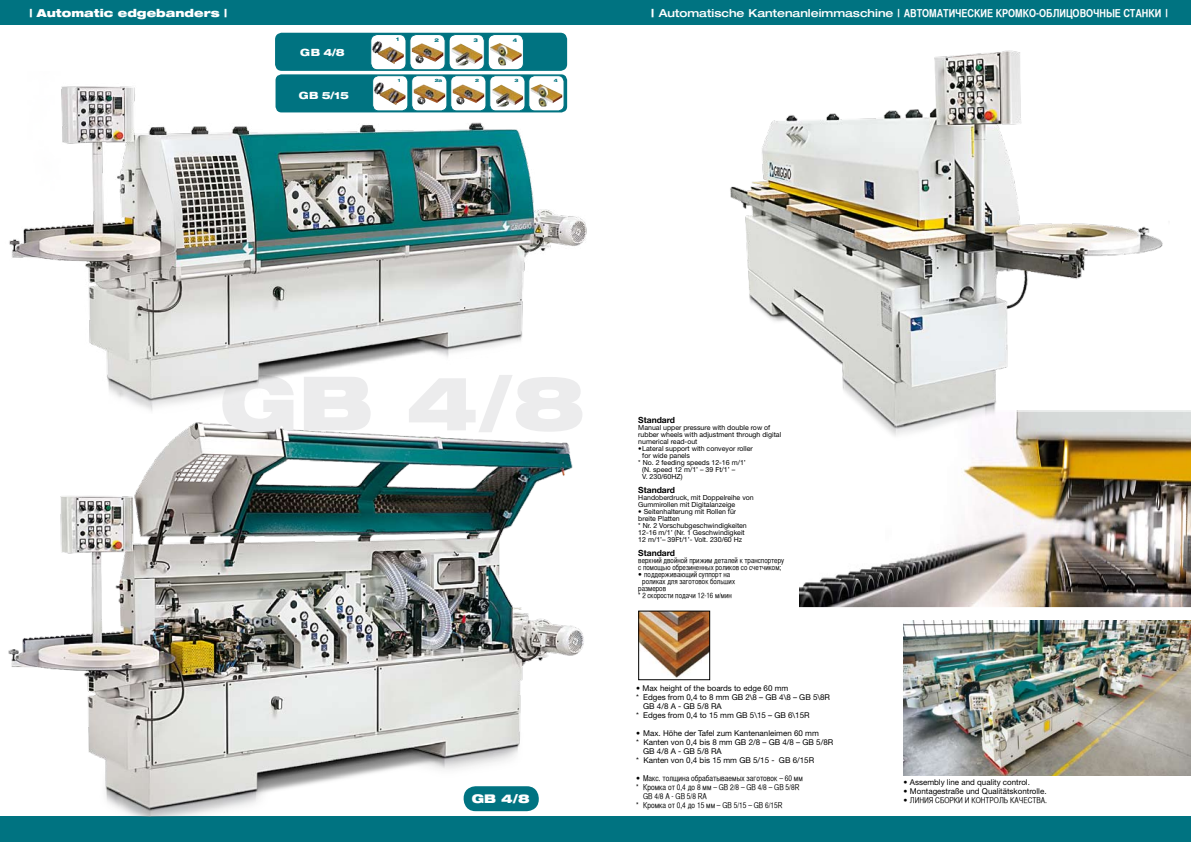
<style>
.page{position:relative;width:1191px;height:842px;background:#fff}
.page>*{position:absolute;margin:0;border:0;box-sizing:border-box;transform-origin:0 0}
.t1{font:900 expanded 12px "Helvetica Neue";color:#fff}
.t2{font:11px "Helvetica CY Bold";color:#fff}
.t3{font:900 expanded 11px "Helvetica Neue";color:#fff}
.t4{font:800 expanded 10px "Helvetica Neue";color:#fff}
.t5{font:700 8.5px "Helvetica Neue";color:#000}
.t6{font:8px "Helvetica Neue";color:#000}
.t7{font:8px "Helvetica CY Plain";color:#000}
.t8{font:7.5px/7px "Helvetica CY Plain";color:#000}
.t9{font:7px/7px "Helvetica Neue";color:#000}
.t10{font:800 expanded 5.1px "Helvetica Neue";color:#007381}
.t11{font:800 expanded 4.5px "Helvetica Neue";color:#007381}
.s1{font-family:"Helvetica Neue";font-weight:900;font-stretch:expanded}
.s2{font-family:"Helvetica Neue";font-weight:500;font-stretch:expanded}
.s3{font-family:"Helvetica Neue"}
.s4{font-family:"Helvetica Neue";font-weight:300;font-style:italic}
</style>
<div class="page">
<div style="left:0;top:0;width:1191px;height:25px;background:#007381"></div>
<img style="left:799px;top:410px;width:392px;height:198px">
<img style="left:904px;top:621px;width:287px;height:155px">
<img style="left:640px;top:613px;width:68px;height:65px">
<div style="left:638px;top:611px;width:72px;height:69px;border:1px solid #000"></div>
<div style="left:0;top:817px;width:1191px;height:25px;background:#007381"></div>
<img style="left:8px;top:422px;width:576px;height:394px">
<img style="left:9px;top:74px;width:578px;height:337px">
<img style="left:730px;top:50px;width:445px;height:405px">
<div style="left:275px;top:33px;width:292px;height:38px;background:#007381;border-radius:7px"></div>
<div style="left:371px;top:35px;width:35px;height:35px;background:#fff;border-radius:7px"></div>
<img style="left:372px;top:41px;width:32px;height:23px">
<div style="left:370px;top:34px;width:36px;height:36px;border:1px solid #007381;border-radius:7px"></div>
<svg style="left:410px;top:35px;width:35px;height:35px"></svg>
<div style="left:409px;top:34px;width:36px;height:36px;border:1px solid #007381;border-radius:7px"></div>
<svg style="left:449px;top:35px;width:35px;height:35px"></svg>
<div style="left:449px;top:34px;width:35px;height:36px;border:1px solid #007381;border-radius:7px"></div>
<svg style="left:488px;top:35px;width:35px;height:35px"></svg>
<div style="left:488px;top:34px;width:36px;height:36px;border:1px solid #007381;border-radius:7px"></div>
<div style="left:275px;top:74px;width:292px;height:38px;background:#007381;border-radius:6px"></div>
<svg style="left:412px;top:76px;width:35px;height:35px"></svg>
<div style="left:411px;top:75px;width:36px;height:36px;border:1px solid #007381;border-radius:6px"></div>
<svg style="left:451px;top:76px;width:35px;height:35px"></svg>
<div style="left:450px;top:75px;width:36px;height:36px;border:1px solid #007381;border-radius:6px"></div>
<svg style="left:490px;top:76px;width:35px;height:35px"></svg>
<div style="left:489px;top:75px;width:36px;height:36px;border:1px solid #007381;border-radius:6px"></div>
<svg style="left:529px;top:76px;width:35px;height:35px"></svg>
<div style="left:528px;top:75px;width:36px;height:36px;border:1px solid #007381;border-radius:6px"></div>
<div style="left:373px;top:76px;width:35px;height:35px;background:#fff;border-radius:6px"></div>
<img style="left:374px;top:82px;width:32px;height:23px">
<div style="left:372px;top:75px;width:36px;height:36px;border:1px solid #007381;border-radius:6px"></div>
<h2 class="t3" style="left:29px;top:6px;width:199px">| Automatic edgebanders |</h2>
<h2 class="t2" style="left:651px;top:7px;width:518px"><span class="s1">|</span> <span class="s2">Automatische Kantenanleimmaschine |</span> АВТОМАТИЧЕСКИЕ КРОМКО-ОБЛИЦОВОЧНЫЕ СТАНКИ <span class="s2">|</span></h2>
<h3 class="t4" style="left:300px;top:46px;width:46px">GB 4/8</h3>
<h3 class="t4" style="left:299px;top:89px;width:52px">GB 5/15</h3>
<p class="t10" style="left:396px;top:36px;width:5px">1</p>
<p class="t10" style="left:434px;top:36px;width:6px">2</p>
<p class="t10" style="left:473px;top:36px;width:6px">3</p>
<p class="t10" style="left:513px;top:36px;width:6px">4</p>
<p class="t11" style="left:398px;top:78px;width:4px">1</p>
<p class="t11" style="left:435px;top:78px;width:9px">2a</p>
<p class="t11" style="left:475px;top:78px;width:6px">2</p>
<p class="t11" style="left:514px;top:78px;width:6px">3</p>
<p class="t11" style="left:554px;top:78px;width:6px">4</p>
<h1 class="t1" style="left:472px;top:791px;width:59px">GB 4/8</h1>
<p class="t5" style="left:638px;top:415px;width:38px">Standard</p>
<p class="t9" style="left:638px;top:424px;width:144px">Manual upper pressure with double row of rubber wheels with adjustment through digital numerical read-out</p>
<p class="t9" style="left:638px;top:445px;width:116px">•Lateral support with conveyor roller</p>
<p class="t9" style="left:642px;top:452px;width:49px">for wide panels</p>
<p class="t9" style="left:638px;top:459px;width:109px">* No. 2 feeding speeds 12-16 m/1’</p>
<p class="t9" style="left:642px;top:466px;width:94px">(N. speed 12 m/1’ – 39 Ft/1’ –</p>
<p class="t9" style="left:642px;top:473px;width:42px">V. 230/60HZ)</p>
<p class="t5" style="left:638px;top:485px;width:38px">Standard</p>
<p class="t9" style="left:638px;top:494px;width:117px">Handoberdruck, mit Doppelreihe von<br>Gummirollen mit Digitalanzeige</p>
<p class="t9" style="left:638px;top:508px;width:110px">• Seitenhalterung mit Rollen für breite Platten<br>* Nr. 2 Vorschubgeschwindigkeiten<br>12-16 m/1’ (Nr. 1 Geschwindigkeit<br>12 m/1’– 39Ft/1’- Volt. 230/60 Hz</p>
<p class="t5" style="left:638px;top:548px;width:38px">Standard</p>
<p class="t8" style="left:638px;top:557px;width:147px">верхний двойной прижим деталей к транспортеру с помощью обрезиненных роликов со счетчиком;</p>
<p class="t8" style="left:638px;top:571px;width:94px"><span class="s3">•</span> поддерживающий суппорт на</p>
<p class="t8" style="left:642px;top:578px;width:94px">роликах для заготовок больших</p>
<p class="t8" style="left:638px;top:585px;width:29px">размеров</p>
<p class="t8" style="left:638px;top:592px;width:95px">* 2 скорости подачи 12-16 м/мин</p>
<p class="t6" style="left:636px;top:683px;width:154px">• Max height of the boards to edge 60 mm</p>
<p class="t6" style="left:636px;top:692px;width:195px">* Edges from 0,4 to 8 mm GB 2\8 – GB 4\8 – GB 5\8R</p>
<p class="t6" style="left:643px;top:701px;width:80px">GB 4/8 A - GB 5/8 RA</p>
<p class="t6" style="left:636px;top:710px;width:175px">* Edges from 0,4 to 15 mm GB 5\15 – GB 6\15R</p>
<p class="t6" style="left:636px;top:728px;width:184px">• Max. Höhe der Tafel zum Kantenanleimen 60 mm</p>
<p class="t6" style="left:636px;top:737px;width:199px">* Kanten von 0,4 bis 8 mm GB 2/8 – GB 4/8 – GB 5/8R</p>
<p class="t6" style="left:643px;top:746px;width:80px">GB 4/8 A - GB 5/8 RA</p>
<p class="t6" style="left:636px;top:755px;width:180px">* Kanten von 0,4 bis 15 mm GB 5/15 - GB 6/15R</p>
<p class="t7" style="left:636px;top:774px;width:168px"><span class="s3">•</span> Макс. толщина обрабатываемых заготовок – 60 мм</p>
<p class="t7" style="left:636px;top:783px;width:165px">* Кромка от 0,4 до 8 мм – GB 2/8 – GB 4/8 – GB 5/8R</p>
<p class="t7" style="left:643px;top:792px;width:65px">GB 4/8 A - GB 5/8 RA</p>
<p class="t7" style="left:636px;top:801px;width:148px">* Кромка от 0,4 до 15 мм – GB 5/15 – GB 6/15R</p>
<p class="t6" style="left:903px;top:778px;width:128px">• Assembly line and quality control.</p>
<p class="t6" style="left:903px;top:787px;width:144px">• Montagestraße und Qualitätskontrolle.</p>
<p class="t7" style="left:903px;top:796px;width:145px"><span class="s4">•</span> ЛИНИЯ СБОРКИ И КОНТРОЛЬ КАЧЕСТВА.</p>
</div>
